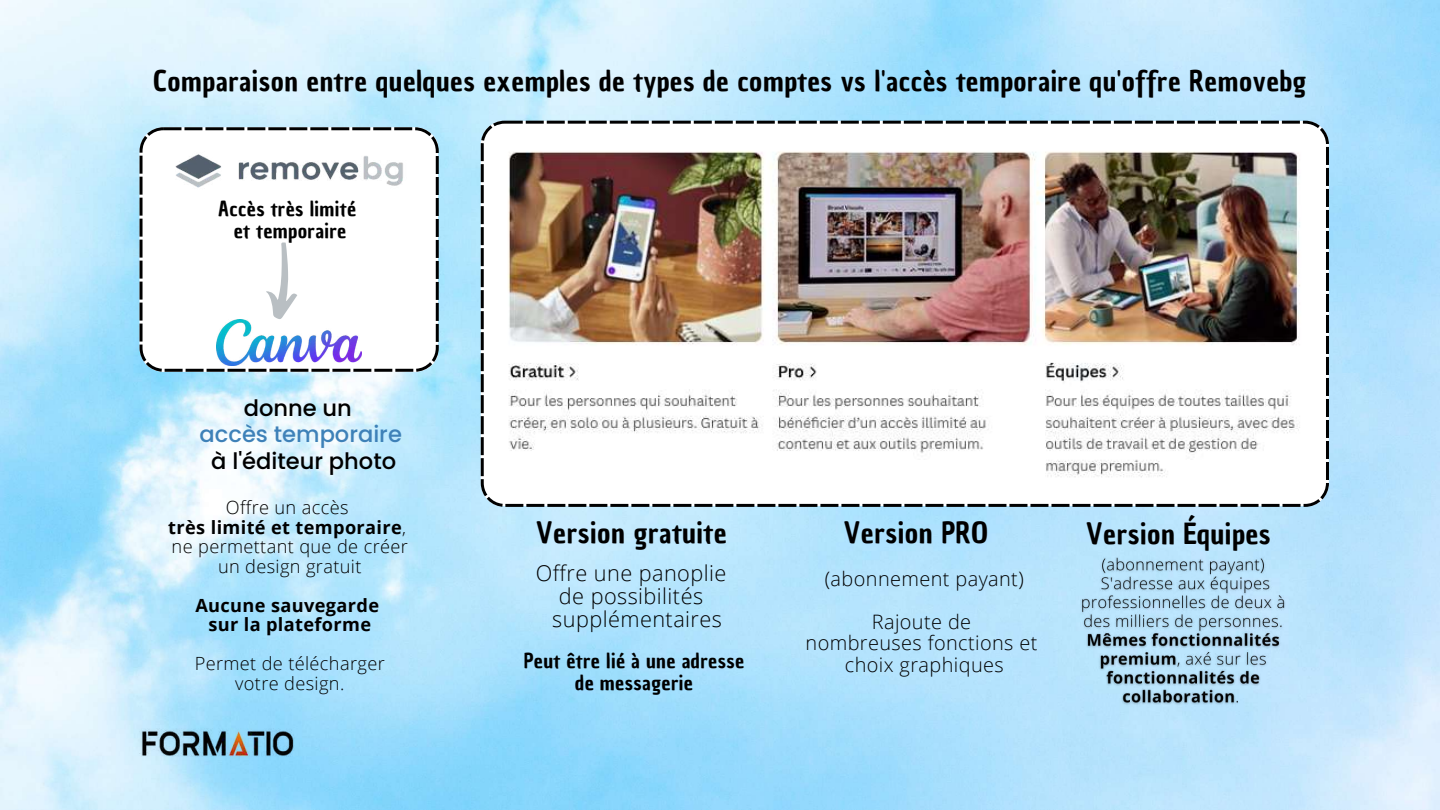
<style>
.page{position:relative;width:1440px;height:810px;background:#fff}
.page>*{position:absolute;margin:0;border:0;box-sizing:border-box;transform-origin:0 0}
.t1{font:28.4px "Chau Philomene One";letter-spacing:.02em;color:#000}
.t2{font:27.8px "Chau Philomene One";letter-spacing:.02em;color:#000}
.t3{font:500 22.6px "Poppins";color:#000}
.t4{font:500 22.6px "Poppins";color:#3e81b8}
.t5{font:300 21.7px/23.2px "Open Sans";letter-spacing:.02em;color:#000;text-align:center}
.t6{font:20.1px/21.8px "Chau Philomene One";letter-spacing:.02em;color:#000;text-align:center}
.t7{font:300 19.9px/42.6px "Open Sans";letter-spacing:.02em;color:#000;text-align:center}
.t8{font:300 18.2px/19.5px "Open Sans";letter-spacing:.02em;color:#000;text-align:center}
.t9{font:700 18.2px/19.5px "Open Sans";letter-spacing:.02em;color:#000;text-align:center}
.s1{font-weight:700}
</style>
<div class="page">
<img style="left:0;top:0;width:1440px;height:810px">
<svg style="left:481px;top:121px;width:848px;height:386px"></svg>
<img style="left:492px;top:134px;width:829px;height:360px">
<svg style="left:140px;top:127px;width:299px;height:245px"></svg>
<img style="left:172px;top:139px;width:235px;height:53px">
<img style="left:217px;top:319px;width:145px;height:47px">
<svg style="left:266px;top:242px;width:31px;height:78px"></svg>
<img style="left:1077px;top:550px;width:214px;height:163px">
<img style="left:140px;top:729px;width:154px;height:30px">
<h2 class="t2" style="left:153px;top:63px;width:1155px">Comparaison entre quelques exemples de types de comptes vs l'accès temporaire qu'offre Removebg</h2>
<p class="t6" style="left:218px;top:198px;width:139px">Accès très limité et temporaire</p>
<p class="t3" style="left:244px;top:392px;width:110px">donne un</p>
<p class="t4" style="left:200px;top:419px;width:204px">accès temporaire</p>
<p class="t3" style="left:211px;top:445px;width:186px">à l'éditeur photo</p>
<p class="t8" style="left:168px;top:497px;width:241px">Offre un accès<br><span class="s1">très limité et temporaire</span>, ne permettant que de créer un design gratuit</p>
<p class="t9" style="left:195px;top:595px;width:185px">Aucune sauvegarde sur la plateforme</p>
<p class="t8" style="left:195px;top:653px;width:192px">Permet de télécharger votre design.</p>
<h1 class="t1" style="left:536px;top:514px;width:192px">Version gratuite</h1>
<p class="t5" style="left:536px;top:561px;width:192px">Offre une panoplie de possibilités supplémentaires</p>
<p class="t6" style="left:524px;top:650px;width:222px">Peut être lié à une adresse de messagerie</p>
<h1 class="t1" style="left:844px;top:514px;width:146px">Version PRO</h1>
<p class="t7" style="left:825px;top:557px;width:200px">(abonnement payant)<br>Rajoute de</p>
<p class="t7" style="left:806px;top:632px;width:233px;line-height:21.3px">nombreuses fonctions et choix graphiques</p>
<h1 class="t1" style="left:1086px;top:515px;width:186px">Version Équipes</h1>
</div>
